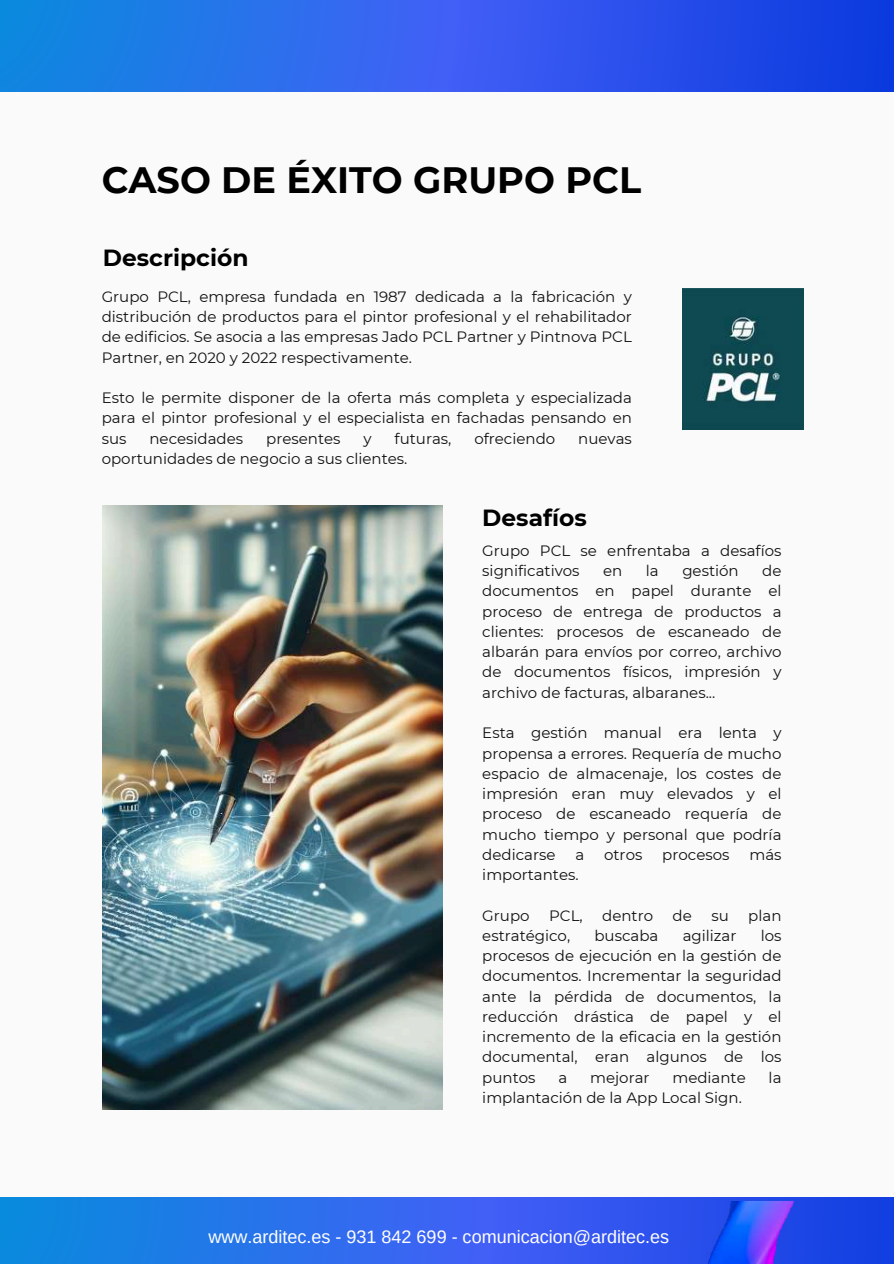
<style>
.page{position:relative;width:894px;height:1264px;background:#fff}
.page>*{position:absolute;margin:0;border:0;box-sizing:border-box;transform-origin:0 0}
.t1{font:700 36.6px "Montserrat";color:#000}
.t2{font:700 23.25px "Montserrat";color:#000}
.t3{font:18px "Arimo";color:#fff}
.t4{font:15px/20.2px "Montserrat";color:#101010;text-align:justify}
</style>
<div class="page">
<div style="left:0;top:0;width:893px;height:1263px;background:#fafafa"></div>
<svg style="left:0;top:0;width:893px;height:92px;background:#2560e9"></svg>
<svg style="left:0;top:1197px;width:893px;height:66px;background:#296aeb"></svg>
<img style="left:103px;top:505px;width:340px;height:604px">
<img style="left:705px;top:1201px;width:188px;height:62px">
<img style="left:682px;top:289px;width:121px;height:140px">
<h1 class="t1" style="left:102px;top:157px;width:540px">CASO DE ÉXITO GRUPO PCL</h1>
<h2 class="t2" style="left:103px;top:243px;width:147px">Descripción</h2>
<p class="t4" style="left:102px;top:286px;width:531px">Grupo PCL, empresa fundada en 1987 dedicada a la fabricación y distribución de productos para el pintor profesional y el rehabilitador de edificios. Se asocia a las empresas Jado PCL Partner y Pintnova PCL Partner, en 2020 y 2022 respectivamente.</p>
<p class="t4" style="left:102px;top:388px;width:531px">Esto le permite disponer de la oferta más completa y especializada para el pintor profesional y el especialista en fachadas pensando en sus</p>
<p class="t4" style="left:149px;top:428px;width:95px">necesidades</p>
<p class="t4" style="left:266px;top:428px;width:76px">presentes</p>
<p class="t4" style="left:363px;top:428px;width:10px">y</p>
<p class="t4" style="left:394px;top:428px;width:58px">futuras,</p>
<p class="t4" style="left:474px;top:428px;width:82px">ofreciendo</p>
<p class="t4" style="left:578px;top:428px;width:55px">nuevas</p>
<p class="t4" style="left:102px;top:448px;width:307px">oportunidades de negocio a sus clientes.</p>
<h2 class="t2" style="left:482px;top:503px;width:106px">Desafíos</h2>
<p class="t4" style="left:482px;top:540px;width:300px">Grupo PCL se enfrentaba a desafíos significativos</p>
<p class="t4" style="left:482px;top:560px;width:300px;text-indent:280px">de documentos en papel durante el proceso de entrega de productos a clientes: procesos de escaneado de albarán para envíos por correo, archivo de documentos físicos, impresión y archivo de facturas, albaranes...</p>
<p class="t4" style="left:482px;top:722px;width:300px">Esta gestión manual era lenta y propensa a errores. Requería de mucho espacio de almacenaje, los costes de impresión eran muy elevados y el proceso de escaneado requería de mucho tiempo y personal que podría dedicarse</p>
<p class="t4" style="left:603px;top:560px;width:21px">en</p>
<p class="t4" style="left:645px;top:560px;width:14px">la</p>
<p class="t4" style="left:682px;top:560px;width:58px">gestión</p>
<p class="t4" style="left:575px;top:844px;width:10px">a</p>
<p class="t4" style="left:604px;top:844px;width:40px">otros</p>
<p class="t4" style="left:662px;top:844px;width:69px">procesos</p>
<p class="t4" style="left:749px;top:844px;width:34px">más</p>
<p class="t4" style="left:482px;top:864px;width:98px">importantes.</p>
<p class="t4" style="left:482px;top:905px;width:49px">Grupo</p>
<p class="t4" style="left:549px;top:905px;width:35px">PCL,</p>
<p class="t4" style="left:602px;top:905px;width:52px">dentro</p>
<p class="t4" style="left:672px;top:905px;width:21px">de</p>
<p class="t4" style="left:711px;top:905px;width:19px">su</p>
<p class="t4" style="left:748px;top:905px;width:35px">plan</p>
<p class="t4" style="left:482px;top:925px;width:89px">estratégico,</p>
<p class="t4" style="left:594px;top:925px;width:65px">buscaba</p>
<p class="t4" style="left:682px;top:925px;width:55px">agilizar</p>
<p class="t4" style="left:482px;top:925px;width:300px;text-indent:278px">los procesos de ejecución en la gestión de documentos. Incrementar la seguridad ante la pérdida de documentos, la reducción drástica de papel y el incremento de la eficacia en la gestión documental, eran algunos de los puntos</p>
<p class="t4" style="left:558px;top:1067px;width:10px">a</p>
<p class="t4" style="left:590px;top:1067px;width:61px">mejorar</p>
<p class="t4" style="left:672px;top:1067px;width:75px">mediante</p>
<p class="t4" style="left:768px;top:1067px;width:14px">la</p>
<p class="t4" style="left:482px;top:1087px;width:261px">implantación de la App Local Sign.</p>
<p class="t3" style="left:208px;top:1226px;width:462px">www.arditec.es - 931 842 699 - comunicacion@arditec.es</p>
</div>
